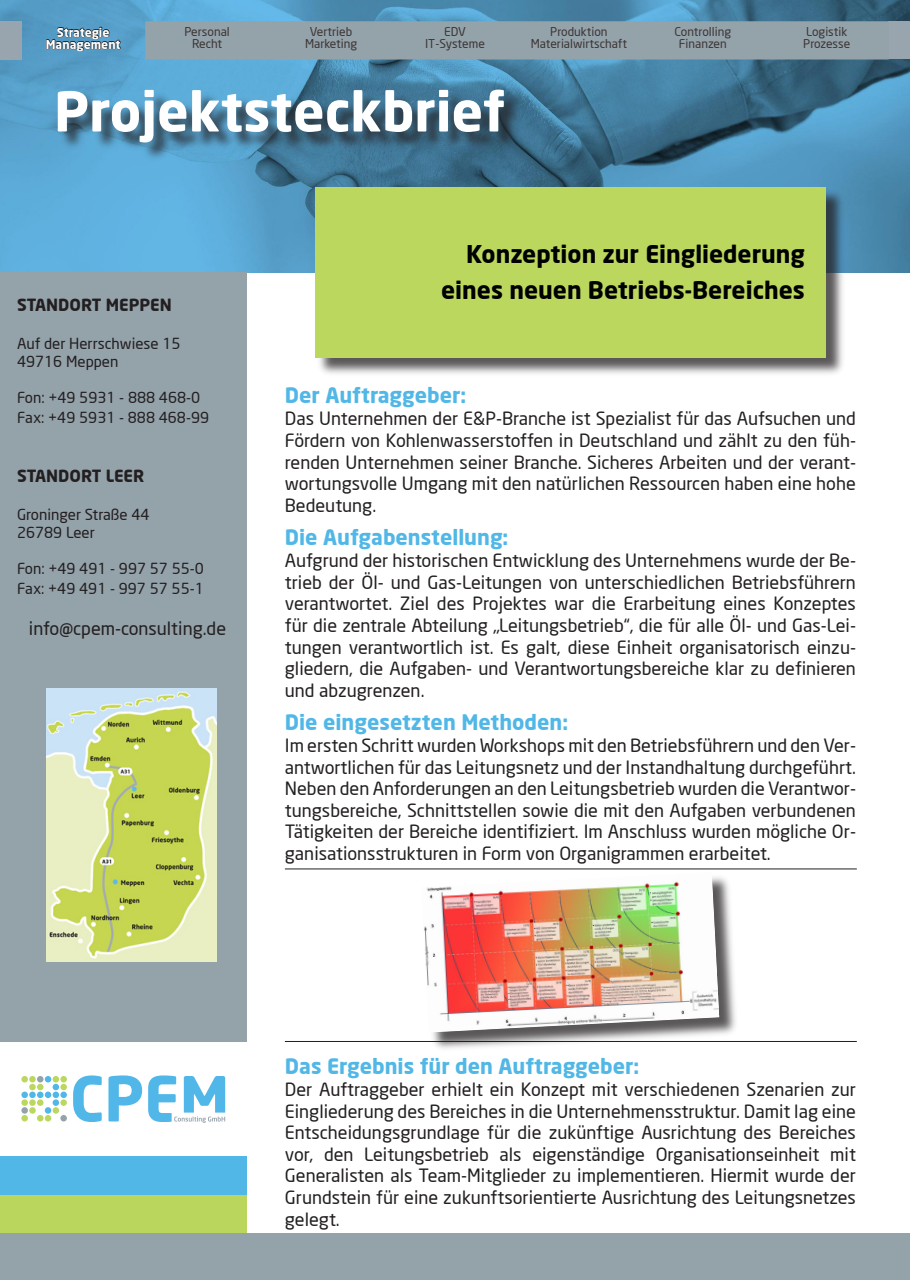
<style>
.page{position:relative;width:910px;height:1280px;background:#fff}
.page>*{position:absolute;margin:0;border:0;box-sizing:border-box;transform-origin:0 0}
.t1{font:700 54px "Neo Sans";color:#fff}
.t2{font:700 24px "Neo Sans";color:#000}
.t3{font:700 21px "Neo Sans";color:#51b7e6}
.t4{font:18px/21.6px "Neo Sans";color:#231f20;text-align:justify}
.t5{font:700 16.5px "Neo Sans";color:#231f20}
.t6{font:15px "Neo Sans";color:#231f20}
.t7{font:12px/12px "Neo Sans";color:#3d3635;text-align:center}
.t8{font:700 12px/12px "Neo Sans";color:#fff;text-align:center}
</style>
<div class="page">
<img style="left:0;top:0;width:910px;height:272px">
<div style="left:0;top:21px;width:21px;height:39px;background:#98a5ae"></div>
<div style="left:889px;top:21px;width:21px;height:38px;background:#98a5ae"></div>
<div style="left:0;top:273px;width:247px;height:769px;background:#94a2aa"></div>
<img style="left:46px;top:689px;width:171px;height:272px">
<div style="left:21px;top:1076px;width:7px;height:6px;background:#bbd75e;border-radius:50%"></div>
<div style="left:29px;top:1076px;width:7px;height:6px;background:#bbd75e;border-radius:50%"></div>
<div style="left:37px;top:1076px;width:7px;height:6px;background:#94a2aa;border-radius:50%"></div>
<div style="left:60px;top:1076px;width:7px;height:6px;background:#bbd75e;border-radius:50%"></div>
<div style="left:29px;top:1084px;width:7px;height:6px;background:#bbd75e;border-radius:50%"></div>
<div style="left:37px;top:1084px;width:7px;height:6px;background:#bbd75e;border-radius:50%"></div>
<svg style="left:45px;top:1076px;width:14px;height:14px"></svg>
<div style="left:60px;top:1084px;width:7px;height:6px;background:#bbd75e;border-radius:50%"></div>
<div style="left:21px;top:1091px;width:7px;height:7px;background:#50b7e8;border-radius:50%"></div>
<div style="left:29px;top:1091px;width:7px;height:7px;background:#50b7e8;border-radius:50%"></div>
<div style="left:37px;top:1091px;width:7px;height:7px;background:#50b7e8;border-radius:50%"></div>
<div style="left:45px;top:1091px;width:6px;height:7px;background:#50b7e8;border-radius:50%"></div>
<div style="left:53px;top:1091px;width:6px;height:7px;background:#50b7e8;border-radius:50%"></div>
<div style="left:60px;top:1091px;width:7px;height:7px;background:#50b7e8;border-radius:50%"></div>
<div style="left:21px;top:1099px;width:7px;height:7px;background:#bbd75e;border-radius:50%"></div>
<div style="left:29px;top:1099px;width:7px;height:7px;background:#bbd75e;border-radius:50%"></div>
<div style="left:37px;top:1099px;width:7px;height:7px;background:#bbd75e;border-radius:50%"></div>
<div style="left:53px;top:1099px;width:6px;height:7px;background:#50b7e8;border-radius:50%"></div>
<div style="left:60px;top:1099px;width:7px;height:7px;background:#bbd75e;border-radius:50%"></div>
<div style="left:21px;top:1107px;width:7px;height:7px;background:#94a2aa;border-radius:50%"></div>
<div style="left:29px;top:1107px;width:7px;height:7px;background:#bbd75e;border-radius:50%"></div>
<div style="left:45px;top:1107px;width:6px;height:7px;background:#50b7e8;border-radius:50%"></div>
<div style="left:53px;top:1107px;width:6px;height:7px;background:#bbd75e;border-radius:50%"></div>
<div style="left:21px;top:1115px;width:7px;height:6px;background:#bbd75e;border-radius:50%"></div>
<div style="left:37px;top:1115px;width:7px;height:6px;background:#bbd75e;border-radius:50%"></div>
<svg style="left:45px;top:1115px;width:6px;height:6px"></svg>
<div style="left:60px;top:1115px;width:7px;height:6px;background:#94a2aa;border-radius:50%"></div>
<svg style="left:73px;top:1075px;width:152px;height:48px"></svg>
<div style="left:0;top:1156px;width:247px;height:39px;background:#51b7e6"></div>
<div style="left:0;top:1195px;width:247px;height:38px;background:#bbd65d"></div>
<div style="left:317px;top:189px;width:529px;height:188px;background:#231f20;opacity:.75"></div>
<div style="left:315px;top:187px;width:511px;height:170px;background:#bbd75e"></div>
<div style="left:0;top:1233px;width:910px;height:47px;background:#94a2aa"></div>
<div style="left:59px;top:91px;width:465px;height:72px;background:#231f20;opacity:.75"></div>
<div style="left:145px;top:21px;width:744px;height:39px;background:#94a2aa"></div>
<svg style="left:46px;top:27px;width:75px;height:25px;background:#426e8a"></svg>
<hr style="left:285px;top:1041px;width:572px;height:1px;background:#231f20">
<hr style="left:285px;top:868px;width:572px;height:1px;background:#231f20">
<div style="left:423px;top:873px;width:317px;height:180px;background:#231f20;opacity:.75"></div>
<img style="left:423px;top:873px;width:296px;height:159px">
<p class="t8" style="left:46px;top:26px;width:76px">Strategie<br>Management</p>
<p class="t7" style="left:184px;top:26px;width:47px">Personal<br>Recht</p>
<p class="t7" style="left:305px;top:26px;width:54px">Vertrieb<br>Marketing</p>
<p class="t7" style="left:425px;top:26px;width:61px">EDV<br>IT-Systeme</p>
<p class="t7" style="left:531px;top:26px;width:98px">Produktion<br>Materialwirtschaft</p>
<p class="t7" style="left:674px;top:26px;width:58px">Controlling<br>Finanzen</p>
<p class="t7" style="left:803px;top:26px;width:49px;text-align:left">Logistik<br>Prozesse</p>
<p class="t1" style="left:54px;top:77px;width:453px">Projektsteckbrief</p>
<p class="t5" style="left:17px;top:294px;width:156px">Standort Meppen</p>
<p class="t6" style="left:17px;top:334px;width:165px">Auf der Herrschwiese 15</p>
<p class="t6" style="left:17px;top:352px;width:103px">49716 Meppen</p>
<p class="t6" style="left:17px;top:388px;width:185px">Fon: +49 5931 - 888 468-0</p>
<p class="t6" style="left:17px;top:408px;width:194px">Fax: +49 5931 - 888 468-99</p>
<p class="t5" style="left:17px;top:465px;width:129px">Standort Leer</p>
<p class="t6" style="left:17px;top:505px;width:134px">Groninger Straße 44</p>
<p class="t6" style="left:17px;top:523px;width:79px">26789 Leer</p>
<p class="t6" style="left:17px;top:559px;width:188px">Fon: +49 491 - 997 57 55-0</p>
<p class="t6" style="left:17px;top:579px;width:188px">Fax: +49 491 - 997 57 55-1</p>
<p class="t4" style="left:29px;top:617px;width:199px">info@cpem-consulting.de</p>
<p class="t2" style="left:466px;top:239px;width:340px">Konzeption zur Eingliederung</p>
<p class="t2" style="left:441px;top:275px;width:365px">eines neuen Betriebs-Bereiches</p>
<p class="t3" style="left:285px;top:382px;width:183px">Der Auftraggeber:</p>
<p class="t4" style="left:285px;top:408px;width:573px">Das Unternehmen der E&amp;P-Branche ist Spezialist für das Aufsuchen und Fördern von Kohlenwasserstoffen in Deutschland und zählt zu den füh&shy;renden Unternehmen seiner Branche. Sicheres Arbeiten und der verant&shy;wortungsvolle Umgang mit den natürlichen Ressourcen haben eine hohe Bedeutung.</p>
<p class="t3" style="left:285px;top:524px;width:225px">Die Aufgabenstellung:</p>
<p class="t4" style="left:285px;top:549px;width:573px">Aufgrund der historischen Entwicklung des Unternehmens wurde der Be&shy;trieb der Öl- und Gas-Leitungen von unterschiedlichen Betriebsführern verantwortet. Ziel des Projektes war die Erarbeitung eines Konzeptes für die zentrale Abteilung „Leitungsbetrieb“, die für alle Öl- und Gas-Lei&shy;tungen verantwortlich ist. Es galt, diese Einheit organisatorisch einzu&shy;gliedern, die Aufgaben- und Verantwortungsbereiche klar zu definieren und abzugrenzen.</p>
<p class="t3" style="left:285px;top:709px;width:285px">Die eingesetzten Methoden:</p>
<p class="t4" style="left:285px;top:734px;width:573px">Im ersten Schritt wurden Workshops mit den Betriebsführern und den Ver&shy;antwortlichen für das Leitungsnetz und der Instandhaltung durchgeführt.<br>Neben den Anforderungen an den Leitungsbetrieb wurden die Verantwor&shy;tungsbereiche, Schnittstellen sowie die mit den Aufgaben verbundenen Tätigkeiten der Bereiche identifiziert. Im Anschluss wurden mögliche Or&shy;ganisationsstrukturen in Form von Organigrammen erarbeitet.</p>
<p class="t3" style="left:285px;top:1052px;width:356px">Das Ergebnis für den Auftraggeber:</p>
<p class="t4" style="left:285px;top:1078px;width:573px">Der Auftraggeber erhielt ein Konzept mit verschiedenen Szenarien zur Eingliederung des Bereiches in die Unternehmensstruktur. Damit lag eine Entscheidungsgrundlage für die zukünftige Ausrichtung des Bereiches vor, den Leitungsbetrieb als eigenständige Organisationseinheit mit Generalisten als Team-Mitglieder zu implementieren. Hiermit wurde der Grundstein für eine zukunftsorientierte Ausrichtung des Leitungsnetzes gelegt.</p>
</div>
